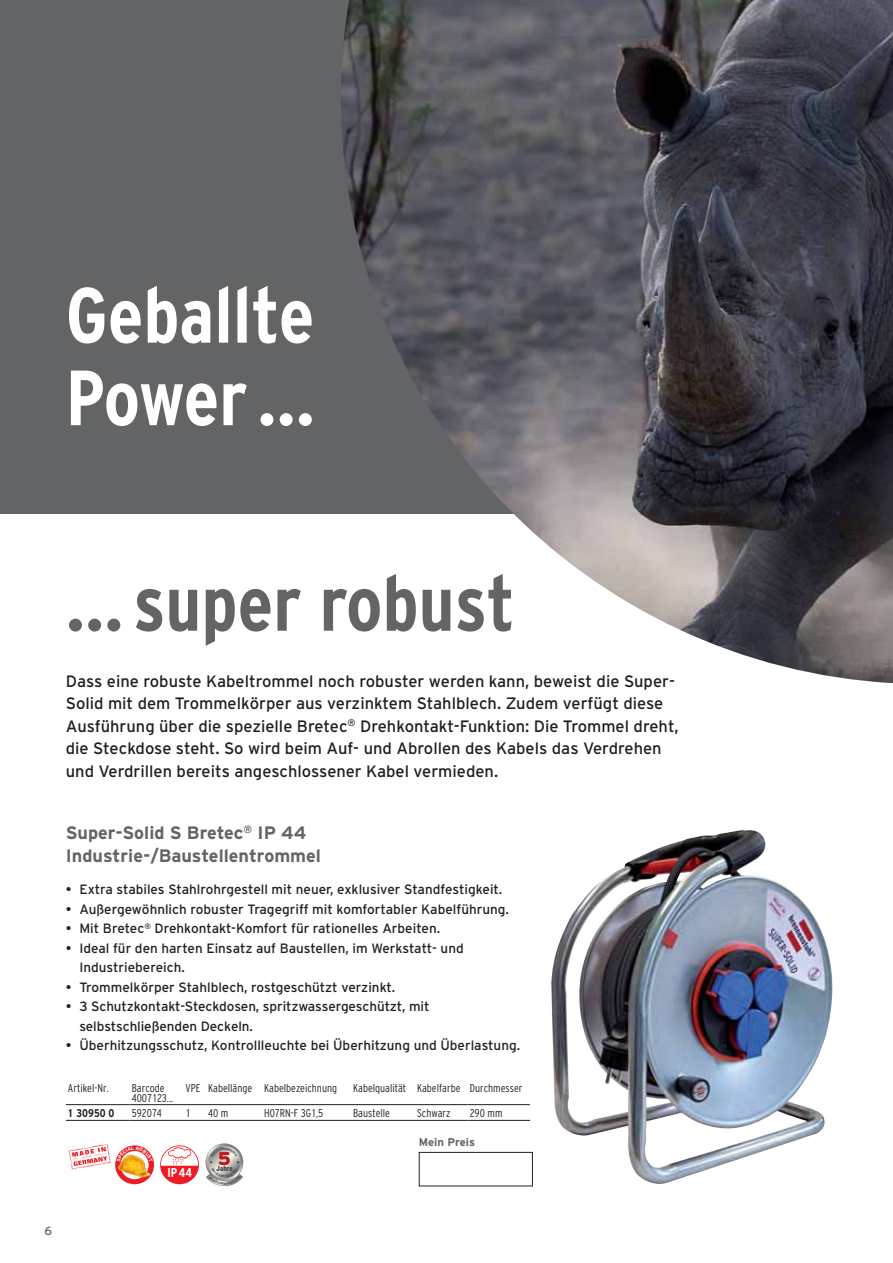
<style>
.page{position:relative;width:893px;height:1263px;background:#fff}
.page>*{position:absolute;margin:0;border:0;box-sizing:border-box;transform-origin:0 0}
.t1{font:700 condensed 78px/82.5px "Interstate";color:#fff}
.t2{font:700 condensed 78px "Interstate";color:#636466}
.t3{font:900 18.45px "Interstate";color:#c4151c}
.t4{font:700 18px/23.7px "Interstate";color:#636466}
.t5{font:16.5px/22.5px "Interstate";color:#231f20}
.t6{font:13.5px/19.5px "Interstate";color:#231f20}
.t7{font:700 condensed 12.9px "Interstate";color:#fff}
.t8{font:12px "Interstate";color:#636466}
.t9{font:11.25px/10.2px "Interst L Cond Tab Roman";color:#231f20}
.t10{font:700 11.25px "Interstate";color:#636466}
.t11{font:11.25px "Interst Bold Cond Tabelle";color:#231f20}
.t12{font:900 condensed 7.35px "Interstate";color:#404041}
</style>
<div class="page">
<div style="left:0;top:0;width:893px;height:514px;background:#636466"></div>
<img style="left:551px;top:830px;width:282px;height:354px">
<img style="left:341px;top:0;width:552px;height:683px">
<hr style="left:66px;top:1104px;width:64px;height:1px;background:#231f20">
<hr style="left:130px;top:1104px;width:76px;height:1px;background:#231f20">
<hr style="left:206px;top:1104px;width:56px;height:1px;background:#231f20">
<hr style="left:262px;top:1104px;width:206px;height:1px;background:#231f20">
<hr style="left:468px;top:1104px;width:62px;height:1px;background:#231f20">
<svg style="left:66px;top:1120px;width:464px;height:66px"></svg>
<h1 class="t1" style="left:66px;top:281px;width:251px">Geballte<br>Power ...</h1>
<h1 class="t2" style="left:66px;top:574px;width:451px">... super robust</h1>
<p class="t5" style="left:66px;top:671px;width:614px">Dass eine robuste Kabeltrommel noch robuster werden kann, beweist die Super-Solid mit dem Trommelkörper aus verzinktem Stahlblech. Zudem verfügt diese Ausführung über die spezielle Bretec<sup>®</sup> Drehkontakt-Funktion: Die Trommel dreht, die Steckdose steht. So wird beim Auf- und Abrollen des Kabels das Verdrehen und Verdrillen bereits angeschlossener Kabel vermieden.</p>
<h3 class="t4" style="left:66px;top:822px;width:256px">Super-Solid S Bretec<sup>®</sup> IP 44<br>Industrie-/Baustellentrommel</h3>
<p class="t6" style="left:66px;top:881px;width:438px">• Extra stabiles Stahlrohrgestell mit neuer, exklusiver Standfestigkeit.</p>
<p class="t6" style="left:66px;top:900px;width:444px">• Außergewöhnlich robuster Tragegriff mit komfortabler Kabelführung.</p>
<p class="t6" style="left:66px;top:920px;width:376px">• Mit Bretec<sup>®</sup> Drehkontakt-Komfort für rationelles Arbeiten.</p>
<p class="t6" style="left:79px;top:939px;width:386px;text-indent:-14px">• Ideal für den harten Einsatz auf Baustellen, im Werkstatt- und<br>Industriebereich.</p>
<p class="t6" style="left:66px;top:978px;width:331px">• Trommelkörper Stahlblech, rostgeschützt verzinkt.</p>
<p class="t6" style="left:79px;top:998px;width:352px;text-indent:-14px">• 3 Schutzkontakt-Steckdosen, spritzwassergeschützt, mit selbstschließenden Deckeln.</p>
<p class="t6" style="left:66px;top:1037px;width:456px">• Überhitzungsschutz, Kontrollleuchte bei Überhitzung und Überlastung.</p>
<p class="t9" style="left:68px;top:1084px;width:42px">Artikel-Nr.</p>
<p class="t9" style="left:132px;top:1084px;width:43px">Barcode<br>4007123...</p>
<p class="t9" style="left:186px;top:1084px;width:153px">VPE Kabellänge Kabelbezeichnung</p>
<p class="t9" style="left:353px;top:1084px;width:171px">Kabelqualität Kabelfarbe Durchmesser</p>
<p class="t11" style="left:68px;top:1106px;width:48px">1 30950 0</p>
<p class="t9" style="left:132px;top:1109px;width:32px">592074</p>
<p class="t9" style="left:186px;top:1109px;width:7px">1</p>
<p class="t9" style="left:208px;top:1109px;width:22px">40 m</p>
<p class="t9" style="left:264px;top:1109px;width:61px">H07RN-F 3G1,5</p>
<p class="t9" style="left:353px;top:1109px;width:38px">Baustelle</p>
<p class="t9" style="left:417px;top:1109px;width:35px">Schwarz</p>
<p class="t9" style="left:470px;top:1109px;width:34px">290 mm</p>
<p class="t7" style="left:167px;top:1168px;width:26px">IP 44</p>
<h2 class="t3" style="left:218px;top:1148px;width:15px">5</h2>
<p class="t12" style="left:216px;top:1164px;width:18px">Jahre</p>
<p class="t10" style="left:419px;top:1138px;width:58px">Mein Preis</p>
<p class="t8" style="left:45px;top:1226px;width:9px">6</p>
</div>
